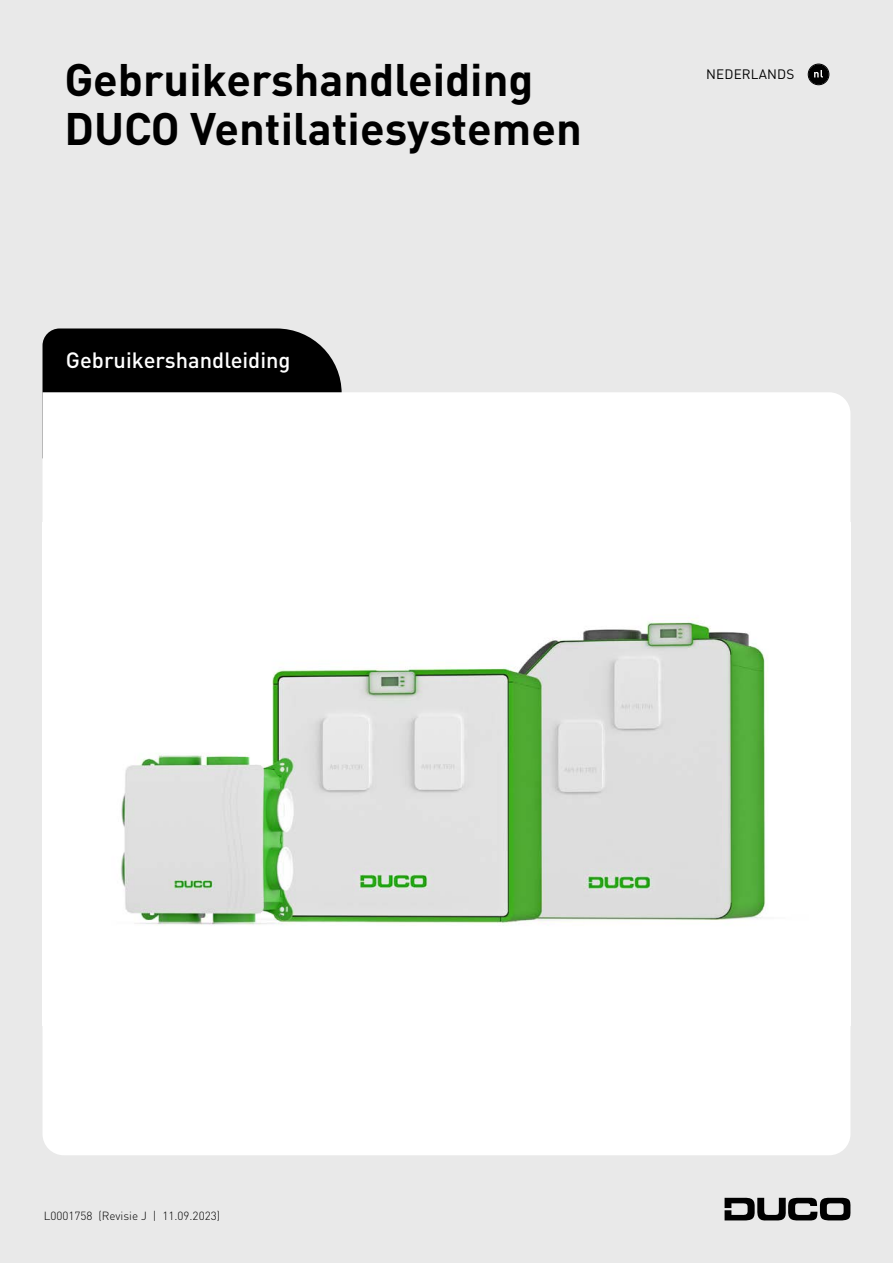
<style>
.page{position:relative;width:893px;height:1263px;background:#e9e9e9}
.page>*{position:absolute;margin:0;border:0;box-sizing:border-box;transform-origin:0 0}
.t1{font:700 45px/49.5px "DINOT";color:#000}
.t2{font:500 21.9px "DINOT";color:#fff}
.t3{font:13.5px "DINOT";letter-spacing:.01em;color:#000}
.t4{font:300 11.7px "DINOT";color:#000}
</style>
<div class="page">
<div style="left:43px;top:328px;width:299px;height:64px;background:#000"></div>
<div style="left:43px;top:392px;width:807px;height:763px;background:#fff"></div>
<img style="left:43px;top:522px;width:807px;height:503px">
<div style="left:808px;top:64px;width:21px;height:20px;background:#000;border-radius:50%"></div>
<svg style="left:814px;top:70px;width:9px;height:7px"></svg>
<div style="left:808px;top:64px;width:21px;height:21px;border:1px solid #000;border-radius:50%"></div>
<svg style="left:725px;top:1198px;width:126px;height:23px"></svg>
<p class="t1" style="left:65px;top:53px;width:519px">Gebruikershandleiding<br>DUCO Ventilatiesystemen</p>
<p class="t2" style="left:66px;top:345px;width:226px">Gebruikershandleiding</p>
<p class="t3" style="left:706px;top:65px;width:90px">NEDERLANDS</p>
<p class="t4" style="left:44px;top:1208px;width:178px">L0001758 (Revisie J | 11.09.2023)</p>
</div>
